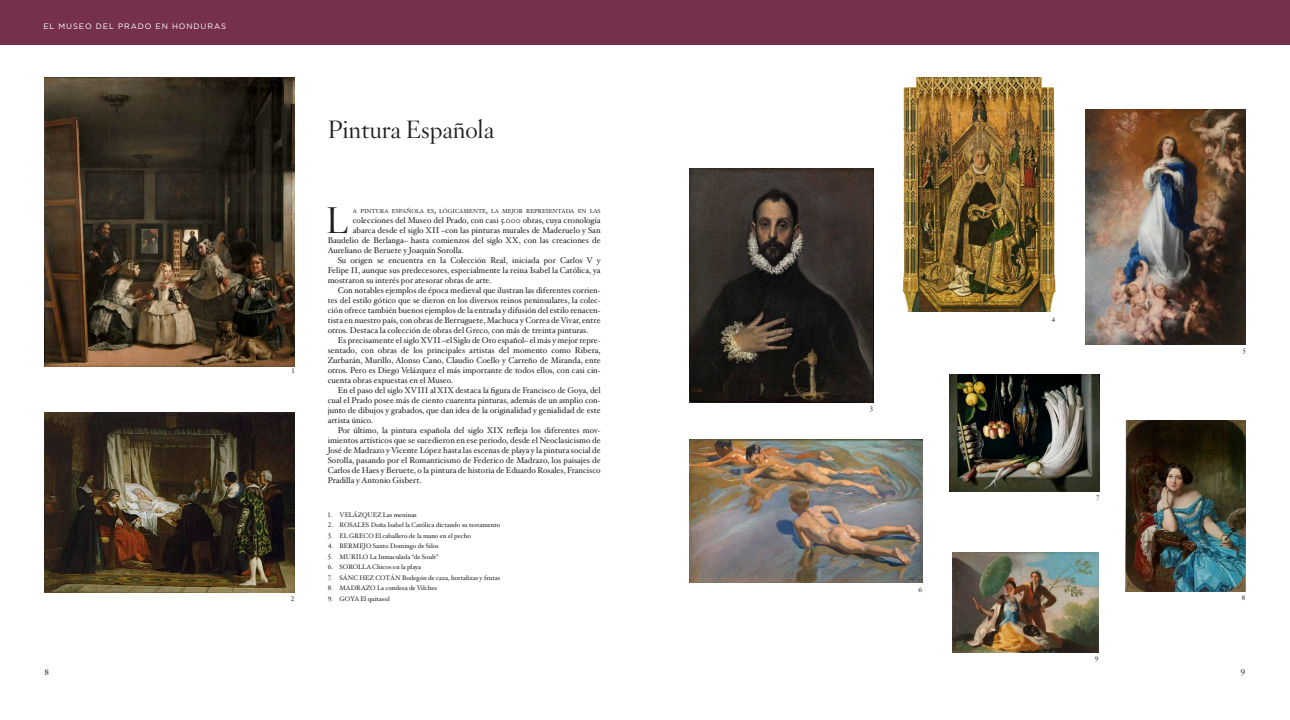
<style>
.page{position:relative;width:1290px;height:720px;background:#fff}
.page>*{position:absolute;margin:0;border:0;box-sizing:border-box;transform-origin:0 0}
.t1{font:36.4px "Hoefler Titling HTF Lt Roman";color:#231f20}
.t2{font:24.5px "Hoefler Titling HTF Lt Roman";color:#231f20}
.t3{font:8.31px "Hoefler Text";color:#231f20}
.t4{font:8.31px "Hoefler Text Roman Alt";color:#231f20}
.t5{font:7.88px "Gotham";letter-spacing:.11em;color:#fff}
.t6{font:6.56px/10.5px "Hoefler Text";color:#231f20}
.t7{font:6.56px/10.5px "Hoefler Text Roman Alt";color:#231f20}
.t8{font:5.86px "Hoefler Text";color:#231f20}
.s1{font-size:8.31px}
</style>
<div class="page">
<img style="left:1086px;top:110px;width:160px;height:234px">
<img style="left:690px;top:440px;width:232px;height:142px">
<img style="left:953px;top:552px;width:146px;height:100px">
<img style="left:45px;top:412px;width:249px;height:180px">
<img style="left:1125px;top:420px;width:120px;height:171px">
<img style="left:949px;top:374px;width:150px;height:117px">
<img style="left:44px;top:78px;width:250px;height:289px">
<img style="left:690px;top:168px;width:183px;height:235px">
<div style="left:0;top:0;width:1290px;height:45px;background:#74304c"></div>
<img style="left:902px;top:78px;width:154px;height:233px">
<p class="t5" style="left:43px;top:22px;width:184px">EL MUSEO DEL PRADO EN HONDURAS</p>
<p class="t7" style="left:292px;top:366px;width:4px">1</p>
<p class="t7" style="left:291px;top:593px;width:5px">2</p>
<h2 class="t2" style="left:328px;top:114px;width:168px">Pintura Española</h2>
<h1 class="t1" style="left:326px;top:197px;width:24px">L</h1>
<p class="t8" style="left:353px;top:208px;width:249px">A PINTURA ESPAÑOLA ES<span class="s1">,</span> LÓGICAMENTE<span class="s1">,</span> LA MEJOR REPRESENTADA EN LAS</p>
<p class="t3" style="left:353px;top:215px;width:249px">colecciones del Museo del Prado, con casi 5.000 obras, cuya cronología</p>
<p class="t3" style="left:353px;top:225px;width:249px">abarca desde el siglo XII –con las pinturas murales de Maderuelo y San</p>
<p class="t3" style="left:328px;top:235px;width:274px">Baudelio de Berlanga– hasta comienzos del siglo XX, con las creaciones de</p>
<p class="t3" style="left:328px;top:245px;width:137px">Aureliano de Beruete y Joaquín Sorolla.</p>
<p class="t3" style="left:338px;top:255px;width:264px">Su origen se encuentra en la Colección Real, iniciada por Carlos V y</p>
<p class="t3" style="left:328px;top:265px;width:274px">Felipe II, aunque sus predecesores, especialmente la reina Isabel la Católica, ya</p>
<p class="t3" style="left:328px;top:275px;width:165px">mostraron su interés por atesorar obras de arte.</p>
<p class="t3" style="left:338px;top:285px;width:264px">Con notables ejemplos de época medieval que ilustran las diferentes corrien-</p>
<p class="t3" style="left:328px;top:295px;width:274px">tes del estilo gótico que se dieron en los diversos reinos peninsulares, la colec-</p>
<p class="t3" style="left:328px;top:305px;width:274px">ción ofrece también buenos ejemplos de la entrada y difusión del estilo renacen-</p>
<p class="t3" style="left:328px;top:315px;width:274px">tista en nuestro país, con obras de Berruguete, Machuca y Correa de Vivar, entre</p>
<p class="t3" style="left:328px;top:325px;width:262px">otros. Destaca la colección de obras del Greco, con más de treinta pinturas.</p>
<p class="t3" style="left:338px;top:335px;width:264px">Es precisamente el siglo XVII –el Siglo de Oro español– el más y mejor repre-</p>
<p class="t3" style="left:328px;top:345px;width:274px">sentado, con obras de los principales artistas del momento como Ribera,</p>
<p class="t3" style="left:328px;top:355px;width:274px">Zurbarán, Murillo, Alonso Cano, Claudio Coello y Carreño de Miranda, ente</p>
<p class="t3" style="left:328px;top:365px;width:274px">otros. Pero es Diego Velázquez el más importante de todos ellos, con casi cin-</p>
<p class="t3" style="left:328px;top:375px;width:127px">cuenta obras expuestas en el Museo.</p>
<p class="t3" style="left:338px;top:385px;width:264px">En el paso del siglo XVIII al XIX destaca la figura de Francisco de Goya, del</p>
<p class="t3" style="left:328px;top:395px;width:274px">cual el Prado posee más de ciento cuarenta pinturas, además de un amplio con-</p>
<p class="t3" style="left:328px;top:405px;width:274px">junto de dibujos y grabados, que dan idea de la originalidad y genialidad de este</p>
<p class="t3" style="left:328px;top:415px;width:47px">artista único.</p>
<p class="t3" style="left:338px;top:425px;width:264px">Por último, la pintura española del siglo XIX refleja los diferentes mov-</p>
<p class="t3" style="left:328px;top:435px;width:274px">imientos artísticos que se sucedieron en ese periodo, desde el Neoclasicismo de</p>
<p class="t3" style="left:328px;top:445px;width:274px">José de Madrazo y Vicente López hasta las escenas de playa y la pintura social de</p>
<p class="t3" style="left:328px;top:455px;width:274px">Sorolla, pasando por el Romanticismo de Federico de Madrazo, los paisajes de</p>
<p class="t3" style="left:328px;top:465px;width:274px">Carlos de Haes y Beruete, o la pintura de historia de Eduardo Rosales, Francisco</p>
<p class="t3" style="left:328px;top:475px;width:95px">Pradilla y Antonio Gisbert.</p>
<p class="t6" style="left:340px;top:509px;width:162px">VELÁZQUEZ Las meninas<br>ROSALES Doña Isabel la Católica dictando su testamento EL GRECO El caballero de la mano en el pecho BERMEJO Santo Domingo de Silos<br>MURILO La Inmaculada “de Soult”<br>SOROLLA Chicos en la playa<br>SÁNC HEZ COTÁN Bodegón de caza, hortalizas y frutas MADRAZO La condesa de Vilches<br>GOYA El quitasol</p>
<p class="t7" style="left:328px;top:509px;width:7px">1.<br>2.<br>3.<br>4.<br>5.<br>6.<br>7.<br>8.<br>9.</p>
<p class="t7" style="left:870px;top:404px;width:5px">3</p>
<p class="t7" style="left:918px;top:584px;width:5px">6</p>
<p class="t7" style="left:1051px;top:315px;width:5px">4</p>
<p class="t7" style="left:1096px;top:493px;width:5px">7</p>
<p class="t7" style="left:1095px;top:654px;width:5px">9</p>
<p class="t7" style="left:1242px;top:346px;width:5px">5</p>
<p class="t7" style="left:1242px;top:593px;width:5px">8</p>
<p class="t4" style="left:45px;top:668px;width:6px">8</p>
<p class="t4" style="left:1240px;top:668px;width:6px">9</p>
</div>
